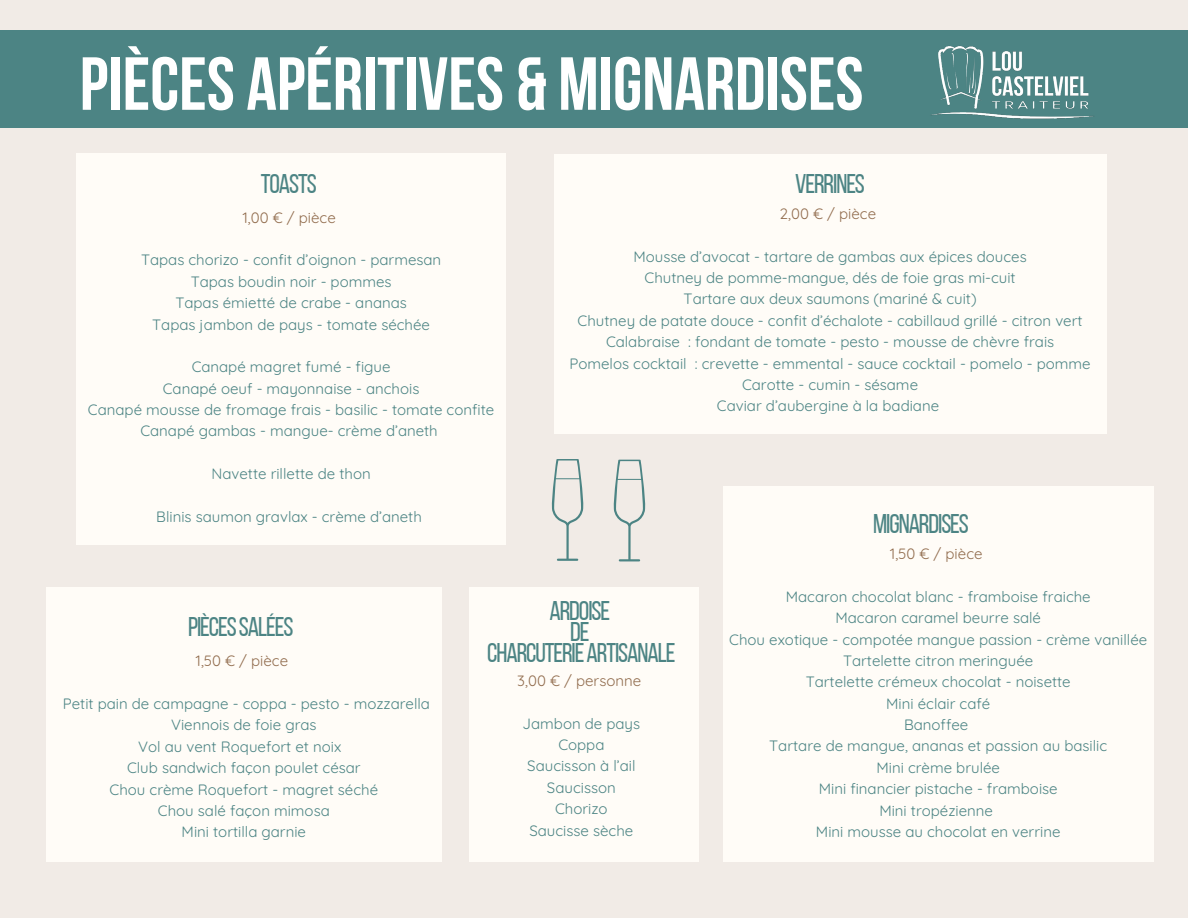
<style>
.page{position:relative;width:1188px;height:918px;background:#f1ebe6}
.page>*{position:absolute;margin:0;border:0;box-sizing:border-box;transform-origin:0 0}
.t1{font:700 75px "Bebas Neue";color:#fff}
.t2{font:27px/21.3px "Bebas Neue";letter-spacing:-.04em;color:#4c8484;text-align:center}
.t3{font:15px "Quicksand";color:#4c8484}
.t4{font:15px "Quicksand";color:#916c4d}
</style>
<div class="page">
<div style="left:76px;top:154px;width:430px;height:391px;background:#fffcf7"></div>
<div style="left:554px;top:154px;width:552px;height:279px;background:#fffcf7"></div>
<div style="left:46px;top:587px;width:396px;height:275px;background:#fffcf7"></div>
<div style="left:0;top:30px;width:1188px;height:98px;background:#4c8484"></div>
<img style="left:931px;top:46px;width:162px;height:73px">
<div style="left:469px;top:587px;width:230px;height:275px;background:#fffcf7"></div>
<div style="left:723px;top:486px;width:430px;height:376px;background:#fffcf7"></div>
<svg style="left:551px;top:459px;width:33px;height:102px"></svg>
<svg style="left:613px;top:460px;width:33px;height:101px"></svg>
<p class="t1" style="left:80px;top:54px;width:785px">PIÈCES APÉRITIVES &amp; MIGNARDISES</p>
<h2 class="t2" style="left:261px;top:176px;width:58px">TOASTS</h2>
<p class="t4" style="left:242px;top:208px;width:95px">1,00 € / pièce</p>
<p class="t3" style="left:141px;top:250px;width:302px">Tapas chorizo - confit d’oignon - parmesan</p>
<p class="t3" style="left:191px;top:272px;width:202px">Tapas boudin noir - pommes</p>
<p class="t3" style="left:175px;top:293px;width:233px">Tapas émietté de crabe - ananas</p>
<p class="t3" style="left:152px;top:315px;width:279px">Tapas jambon de pays - tomate séchée</p>
<p class="t3" style="left:192px;top:357px;width:200px">Canapé magret fumé - figue</p>
<p class="t3" style="left:163px;top:379px;width:258px">Canapé oeuf - mayonnaise - anchois</p>
<p class="t3" style="left:88px;top:400px;width:408px">Canapé mousse de fromage frais - basilic - tomate confite</p>
<p class="t3" style="left:140px;top:421px;width:299px">Canapé gambas - mangue- crème d’aneth</p>
<p class="t3" style="left:212px;top:464px;width:161px">Navette rillette de thon</p>
<p class="t3" style="left:156px;top:507px;width:267px">Blinis saumon gravlax - crème d’aneth</p>
<p class="t2" style="left:795px;top:176px;width:71px">VERRINES</p>
<p class="t4" style="left:780px;top:204px;width:98px">2,00 € / pièce</p>
<p class="t3" style="left:634px;top:247px;width:395px">Mousse d’avocat - tartare de gambas aux épices douces</p>
<p class="t3" style="left:645px;top:268px;width:373px">Chutney de pomme-mangue, dés de foie gras mi-cuit</p>
<p class="t3" style="left:684px;top:289px;width:295px">Tartare aux deux saumons (mariné &amp; cuit)</p>
<p class="t3" style="left:578px;top:311px;width:506px">Chutney de patate douce - confit d’échalote - cabillaud grillé - citron vert</p>
<p class="t3" style="left:606px;top:332px;width:450px">Calabraise : fondant de tomate - pesto - mousse de chèvre frais</p>
<p class="t3" style="left:570px;top:354px;width:523px">Pomelos cocktail : crevette - emmental - sauce cocktail - pomelo - pomme</p>
<p class="t3" style="left:742px;top:375px;width:178px">Carotte - cumin - sésame</p>
<p class="t3" style="left:717px;top:396px;width:224px">Caviar d’aubergine à la badiane</p>
<p class="t2" style="left:873px;top:515px;width:97px">MIGNARDISES</p>
<p class="t2" style="left:188px;top:619px;width:107px">PIÈCESSALÉES</p>
<p class="t4" style="left:195px;top:651px;width:94px">1,50 € / pièce</p>
<h2 class="t3" style="left:63px;top:694px;width:369px">Petit pain de campagne - coppa - pesto - mozzarella</h2>
<p class="t3" style="left:171px;top:715px;width:147px">Viennois de foie gras</p>
<p class="t3" style="left:138px;top:737px;width:204px">Vol au vent Roquefort et noix</p>
<p class="t3" style="left:127px;top:758px;width:235px">Club sandwich façon poulet césar</p>
<p class="t3" style="left:110px;top:780px;width:270px">Chou crème Roquefort - magret séché</p>
<p class="t3" style="left:158px;top:801px;width:173px">Chou salé façon mimosa</p>
<p class="t3" style="left:182px;top:822px;width:126px">Mini tortilla garnie</p>
<h1 class="t2" style="left:549px;top:602px;width:62px">ARDOISE<br>DE</h1>
<h2 class="t2" style="left:487px;top:645px;width:190px">CHARCUTERIEARTISANALE</h2>
<p class="t4" style="left:517px;top:671px;width:126px">3,00 € / personne</p>
<p class="t3" style="left:523px;top:714px;width:119px">Jambon de pays</p>
<p class="t3" style="left:558px;top:735px;width:48px">Coppa</p>
<p class="t3" style="left:527px;top:756px;width:110px">Saucisson à l’ail</p>
<p class="t3" style="left:547px;top:778px;width:70px">Saucisson</p>
<h2 class="t3" style="left:555px;top:799px;width:54px">Chorizo</h2>
<p class="t3" style="left:529px;top:821px;width:105px">Saucisse sèche</p>
<p class="t4" style="left:890px;top:544px;width:94px">1,50 € / pièce</p>
<p class="t3" style="left:786px;top:587px;width:306px">Macaron chocolat blanc - framboise fraiche</p>
<p class="t3" style="left:835px;top:608px;width:207px">Macaron caramel beurre salé</p>
<p class="t3" style="left:729px;top:630px;width:420px">Chou exotique - compotée mangue passion - crème vanillée</p>
<p class="t3" style="left:843px;top:651px;width:192px">Tartelette citron meringuée</p>
<p class="t3" style="left:806px;top:672px;width:267px">Tartelette crémeux chocolat - noisette</p>
<p class="t3" style="left:886px;top:694px;width:106px">Mini éclair café</p>
<p class="t3" style="left:904px;top:715px;width:66px">Banoffee</p>
<p class="t3" style="left:769px;top:736px;width:340px">Tartare de mangue, ananas et passion au basilic</p>
<p class="t3" style="left:876px;top:758px;width:125px">Mini crème brulée</p>
<p class="t3" style="left:819px;top:779px;width:240px">Mini financier pistache - framboise</p>
<p class="t3" style="left:879px;top:801px;width:115px">Mini tropézienne</p>
<p class="t3" style="left:816px;top:822px;width:246px">Mini mousse au chocolat en verrine</p>
</div>
